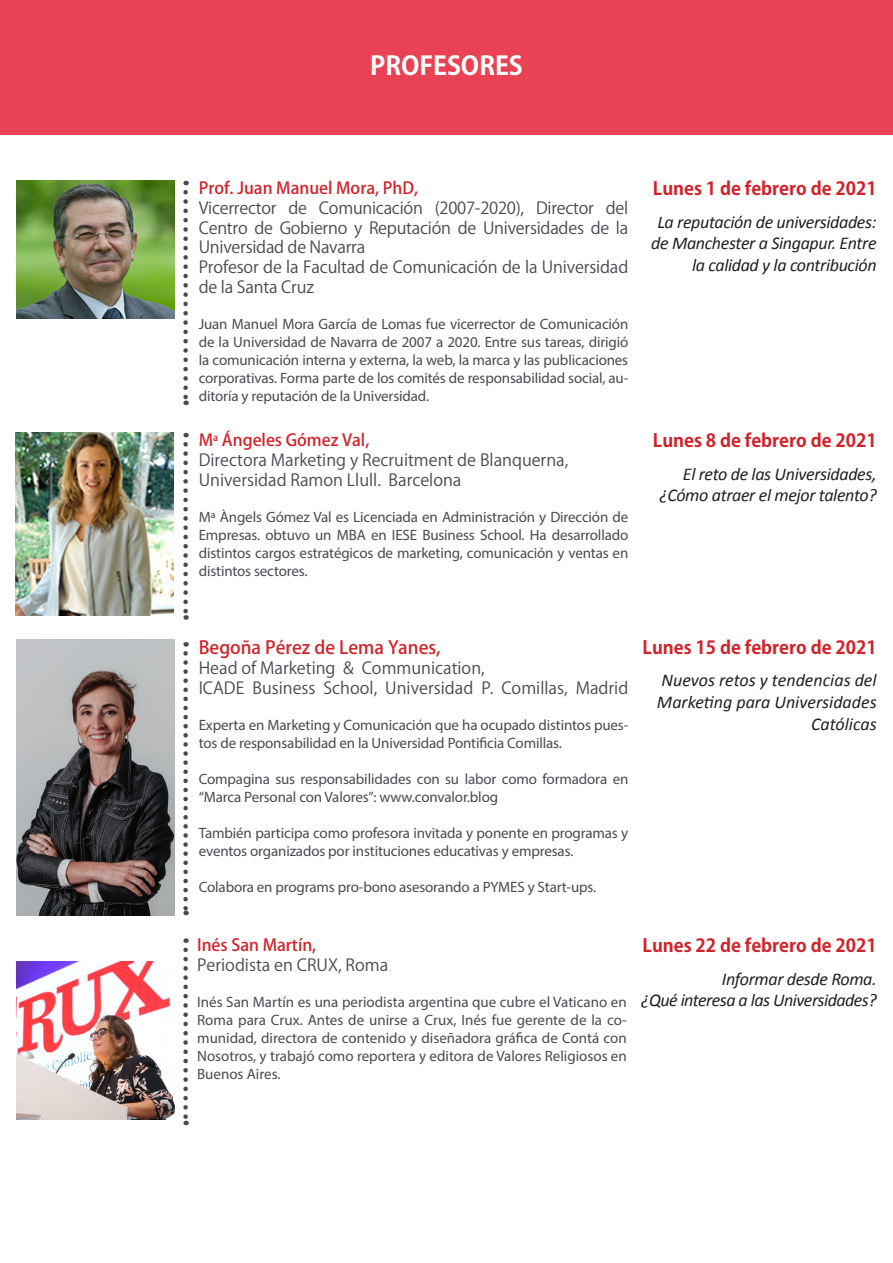
<style>
.page{position:relative;width:893px;height:1263px;background:#fff}
.page>*{position:absolute;margin:0;border:0;box-sizing:border-box;transform-origin:0 0}
.t1{font:700 25.5px "Koz Go Pr 6 N";color:#fff}
.t2{font:italic 18px/21.6px "Calibri";letter-spacing:-.02em;color:#231f20;text-align:right}
.t3{font:700 18px "Koz Go Pr 6 N";color:#d1232a}
.t4{font:italic 18px/21.6px "Calibri";color:#231f20;text-align:right}
.t5{font:500 18px "Koz Go Pr 6 N";color:#d1232a}
.t6{font:16.5px/19.8px "Koz Go Pro";letter-spacing:-.01em;color:#474c51;text-align:justify}
.t7{font:16.5px "Koz Go Pr 6 N";color:#474c51}
.t8{font:500 16.5px "Koz Go Pro";color:#d1232a}
.t9{font:15px/18px "Myriad Pro";letter-spacing:-.01em;color:#474c51;text-align:justify}
</style>
<div class="page">
<div style="left:1px;top:1px;width:891px;height:133px;background:#e94254"></div>
<div style="left:0;top:0;width:893px;height:135px;border:2px solid #e94254"></div>
<svg style="left:183px;top:192px;width:5px;height:213px"></svg>
<img style="left:16px;top:181px;width:158px;height:138px">
<svg style="left:183px;top:444px;width:5px;height:176px"></svg>
<img style="left:15px;top:432px;width:158px;height:184px">
<svg style="left:183px;top:950px;width:5px;height:175px"></svg>
<img style="left:16px;top:961px;width:158px;height:158px">
<svg style="left:183px;top:653px;width:5px;height:262px"></svg>
<img style="left:16px;top:640px;width:158px;height:275px">
<p class="t1" style="left:370px;top:52px;width:154px">PROFESORES</p>
<p class="t8" style="left:199px;top:177px;width:221px">Prof. Juan Manuel Mora, PhD,</p>
<p class="t6" style="left:199px;top:198px;width:431px">Vicerrector de Comunicación (2007-2020), Director del Centro de Gobierno y Reputación de Universidades de la Universidad de Navarra</p>
<p class="t6" style="left:199px;top:258px;width:431px">Profesor de la Facultad de Comunicación de la Universidad de la Santa Cruz</p>
<p class="t9" style="left:199px;top:315px;width:431px">Juan Manuel Mora García de Lomas fue vicerrector de Comunicación de la Universidad de Navarra de 2007 a 2020. Entre sus tareas, dirigió la comunicación interna y externa, la web, la marca y las publicaciones corporativas. Forma parte de los comités de responsabilidad social, au&shy;ditoría y reputación de la Universidad.</p>
<p class="t8" style="left:199px;top:429px;width:172px">M<sup>a</sup> Ángeles Gómez Val,</p>
<p class="t6" style="left:199px;top:450px;width:371px">Directora Marketing y Recruitment de Blanquerna,</p>
<p class="t6" style="left:199px;top:470px;width:264px">Universidad Ramon Llull. Barcelona</p>
<p class="t9" style="left:199px;top:507px;width:431px">Mª Àngels Gómez Val es Licenciada en Administración y Dirección de Empresas. obtuvo un MBA en IESE Business School. Ha desarrollado distintos cargos estratégicos de marketing, comunicación y ventas en distintos sectores.</p>
<p class="t3" style="left:653px;top:178px;width:225px">Lunes 1 de febrero de 2021</p>
<p class="t2" style="left:651px;top:210px;width:227px">La reputación de universidades: de Manchester a Singapur. Entre la calidad y la contribución</p>
<p class="t3" style="left:653px;top:431px;width:225px">Lunes 8 de febrero de 2021</p>
<p class="t2" style="left:659px;top:462px;width:219px">El reto de las Universidades, ¿Cómo atraer el mejor talento?</p>
<p class="t5" style="left:199px;top:637px;width:243px">Begoña Pérez de Lema Yanes,</p>
<p class="t7" style="left:199px;top:658px;width:288px">Head of Marketing &amp; Communication,</p>
<p class="t7" style="left:199px;top:678px;width:431px">ICADE Business School, Universidad P. Comillas, Madrid</p>
<p class="t9" style="left:199px;top:715px;width:431px">Experta en Marketing y Comunicación que ha ocupado distintos pues&shy;tos de responsabilidad en la Universidad Pontificia Comillas.</p>
<p class="t9" style="left:199px;top:769px;width:431px">Compagina sus responsabilidades con su labor como formadora en “Marca Personal con Valores”: www.convalor.blog</p>
<p class="t9" style="left:199px;top:823px;width:431px">También participa como profesora invitada y ponente en programas y eventos organizados por instituciones educativas y empresas.</p>
<p class="t9" style="left:199px;top:877px;width:399px">Colabora en programs pro-bono asesorando a PYMES y Start-ups.</p>
<p class="t3" style="left:643px;top:637px;width:236px">Lunes 15 de febrero de 2021</p>
<p class="t4" style="left:657px;top:669px;width:221px">Nuevos retos y tendencias del<br>Marketing para Universidades<br>Católicas</p>
<p class="t8" style="left:197px;top:934px;width:121px">Inés San Martín,</p>
<p class="t6" style="left:197px;top:955px;width:193px">Periodista en CRUX, Roma</p>
<p class="t9" style="left:197px;top:992px;width:431px">Inés San Martín es una periodista argentina que cubre el Vaticano en Roma para Crux. Antes de unirse a Crux, Inés fue gerente de la co&shy;munidad, directora de contenido y diseñadora gráfica de Contá con Nosotros, y trabajó como reportera y editora de Valores Religiosos en Buenos Aires.</p>
<p class="t3" style="left:643px;top:935px;width:236px">Lunes 22 de febrero de 2021</p>
<p class="t2" style="left:722px;top:967px;width:156px">Informar desde Roma.</p>
<p class="t2" style="left:641px;top:989px;width:237px">¿Qué interesa a las Universidades?</p>
</div>
